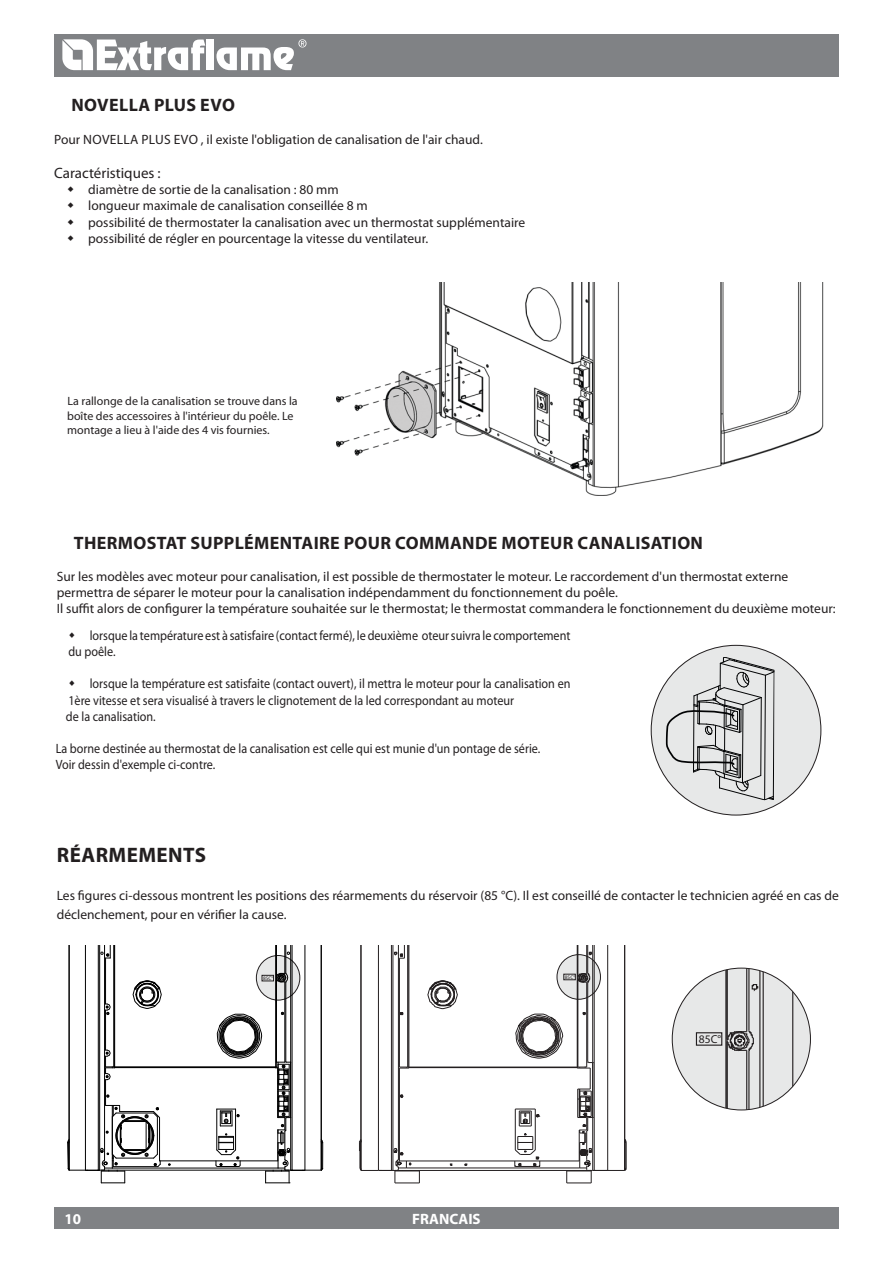
<style>
.page{position:relative;width:893px;height:1263px;background:#fff}
.page>*{position:absolute;margin:0;border:0;box-sizing:border-box;transform-origin:0 0}
.t1{font:700 21px "Myriad Pro";color:#231f20}
.t2{font:700 18px "Myriad Pro";letter-spacing:.02em;color:#231f20}
.t3{font:15px "Myriad Pro";color:#231f20}
.t4{font:700 15px "Myriad Pro";color:#fff}
.t5{font:13.5px/16.2px "Myriad Pro";color:#231f20}
.t6{font:13.5px/16.2px "Myriad Pro";color:#231f20;scale:.9 1}
.t7{font:12px/14.4px "Myriad Pro";color:#231f20}
.t8{font:11.55px "Myriad Pro";color:#231f20}
.t9{font:5.25px "Myriad Pro";color:#231f20}
</style>
<div class="page">
<svg style="left:557px;top:955px;width:43px;height:44px"></svg>
<div style="left:557px;top:954px;width:44px;height:46px;border:1px solid #231f20;border-radius:50%"></div>
<svg style="left:256px;top:955px;width:44px;height:45px"></svg>
<div style="left:256px;top:955px;width:44px;height:45px;border:1px solid #231f20;border-radius:50%"></div>
<div style="left:672px;top:968px;width:138px;height:142px;background:#e7e8e8;border-radius:50%"></div>
<hr style="left:748px;top:1050px;width:1px;height:60px;background:#231f20">
<hr style="left:792px;top:968px;width:1px;height:142px;background:#231f20">
<hr style="left:725px;top:968px;width:1px;height:142px;background:#231f20">
<hr style="left:746px;top:968px;width:1px;height:64px;background:#231f20">
<hr style="left:746px;top:1050px;width:1px;height:60px;background:#231f20">
<hr style="left:759px;top:968px;width:1px;height:142px;background:#231f20">
<hr style="left:763px;top:968px;width:1px;height:142px;background:#231f20">
<hr style="left:748px;top:968px;width:1px;height:62px;background:#231f20">
<svg style="left:751px;top:984px;width:8px;height:8px"></svg>
<hr style="left:726px;top:968px;width:2px;height:71px;background:#231f20">
<hr style="left:726px;top:1041px;width:2px;height:69px;background:#231f20">
<svg style="left:725px;top:1030px;width:29px;height:22px"></svg>
<div style="left:696px;top:1032px;width:26px;height:14px;border:1px solid #231f20"></div>
<hr style="left:587px;top:982px;width:1px;height:79px;background:#231f20">
<hr style="left:607px;top:945px;width:1px;height:225px;background:#231f20">
<hr style="left:409px;top:945px;width:1px;height:122px;background:#231f20">
<hr style="left:408px;top:945px;width:1px;height:122px;background:#231f20">
<hr style="left:399px;top:958px;width:1px;height:109px;background:#231f20">
<hr style="left:586px;top:982px;width:1px;height:85px;background:#231f20">
<hr style="left:378px;top:945px;width:1px;height:225px;background:#231f20">
<hr style="left:406px;top:1168px;width:174px;height:1px;background:#231f20">
<hr style="left:395px;top:1170px;width:196px;height:1px;background:#231f20">
<hr style="left:592px;top:945px;width:1px;height:117px;background:#231f20">
<hr style="left:594px;top:945px;width:1px;height:225px;background:#231f20">
<hr style="left:577px;top:978px;width:1px;height:89px;background:#231f20">
<hr style="left:409px;top:1067px;width:168px;height:1px;background:#231f20">
<hr style="left:399px;top:1068px;width:1px;height:93px;background:#231f20">
<hr style="left:399px;top:1161px;width:180px;height:1px;background:#231f20">
<hr style="left:393px;top:945px;width:1px;height:225px;background:#231f20">
<hr style="left:391px;top:945px;width:1px;height:225px;background:#231f20">
<hr style="left:398px;top:945px;width:1px;height:215px;background:#231f20">
<svg style="left:400px;top:1094px;width:3px;height:4px"></svg>
<svg style="left:399px;top:1067px;width:11px;height:2px"></svg>
<svg style="left:577px;top:945px;width:15px;height:38px"></svg>
<svg style="left:394px;top:945px;width:11px;height:14px"></svg>
<hr style="left:624px;top:945px;width:1px;height:225px;background:#231f20">
<hr style="left:361px;top:945px;width:1px;height:225px;background:#231f20">
<svg style="left:427px;top:980px;width:31px;height:29px"></svg>
<svg style="left:514px;top:1012px;width:113px;height:172px"></svg>
<svg style="left:359px;top:1139px;width:61px;height:45px"></svg>
<div style="left:563px;top:974px;width:13px;height:6px;border:1px solid #231f20"></div>
<hr style="left:104px;top:945px;width:1px;height:215px;background:#000">
<hr style="left:85px;top:945px;width:1px;height:225px;background:#000">
<hr style="left:275px;top:945px;width:1px;height:122px;background:#000">
<hr style="left:115px;top:1066px;width:161px;height:1px;background:#000">
<hr style="left:114px;top:945px;width:1px;height:122px;background:#000">
<hr style="left:105px;top:1010px;width:1px;height:40px;background:#000">
<hr style="left:105px;top:958px;width:1px;height:46px;background:#000">
<hr style="left:285px;top:982px;width:1px;height:80px;background:#000">
<hr style="left:286px;top:982px;width:1px;height:80px;background:#000">
<hr style="left:305px;top:945px;width:1px;height:225px;background:#000">
<hr style="left:112px;top:1168px;width:166px;height:1px;background:#000">
<hr style="left:101px;top:1170px;width:188px;height:1px;background:#000">
<hr style="left:99px;top:945px;width:1px;height:225px;background:#000">
<hr style="left:98px;top:945px;width:1px;height:225px;background:#000">
<hr style="left:276px;top:978px;width:1px;height:84px;background:#000">
<hr style="left:115px;top:1067px;width:161px;height:1px;background:#000">
<hr style="left:160px;top:1160px;width:118px;height:1px;background:#000">
<hr style="left:290px;top:945px;width:1px;height:117px;background:#000">
<hr style="left:292px;top:945px;width:1px;height:225px;background:#000">
<svg style="left:276px;top:945px;width:14px;height:38px"></svg>
<svg style="left:100px;top:945px;width:11px;height:14px"></svg>
<svg style="left:106px;top:1003px;width:5px;height:12px"></svg>
<hr style="left:69px;top:945px;width:1px;height:225px;background:#000">
<hr style="left:321px;top:945px;width:1px;height:225px;background:#000">
<svg style="left:132px;top:980px;width:30px;height:29px"></svg>
<svg style="left:67px;top:1049px;width:94px;height:134px"></svg>
<svg style="left:215px;top:1011px;width:108px;height:172px"></svg>
<div style="left:262px;top:975px;width:12px;height:6px;border:1px solid #231f20"></div>
<div style="left:651px;top:645px;width:170px;height:170px;background:#e7e8e8;border-radius:50%"></div>
<svg style="left:665px;top:657px;width:109px;height:143px"></svg>
<img style="left:336px;top:283px;width:488px;height:213px">
<div style="left:54px;top:34px;width:785px;height:43px;background:#808285"></div>
<div style="left:54px;top:1208px;width:785px;height:21px;background:#808285"></div>
<svg style="left:62px;top:39px;width:143px;height:31px"></svg>
<div style="left:207px;top:40px;width:7px;height:30px;background:#fff"></div>
<svg style="left:216px;top:39px;width:90px;height:31px"></svg>
<h2 class="t2" style="left:71px;top:94px;width:165px">NOVELLA PLUS EVO</h2>
<p class="t5" style="left:54px;top:131px;width:430px">Pour Novella Plus Evo , il existe l'obligation de canalisation de l'air chaud.</p>
<p class="t3" style="left:54px;top:164px;width:108px">Caractéristiques :</p>
<p class="t5" style="left:88px;top:181px;width:439px">diamètre de sortie de la canalisation : 80 mm<br>longueur maximale de canalisation conseillée 8 m<br>possibilité de thermostater la canalisation avec un thermostat supplémentaire possibilité de régler en pourcentage la vitesse du ventilateur.</p>
<p class="t7" style="left:67px;top:394px;width:232px">La rallonge de la canalisation se trouve dans la boîte des accessoires à l'intérieur du poêle. Le montage a lieu à l'aide des 4 vis fournies.</p>
<h2 class="t2" style="left:74px;top:531px;width:628px">THERMOSTAT SUPPLÉMENTAIRE POUR COMMANDE MOTEUR CANALISATION</h2>
<p class="t5" style="left:57px;top:568px;width:780px">Sur les modèles avec moteur pour canalisation, il est possible de thermostater le moteur. Le raccordement d'un thermostat externe permettra de séparer le moteur pour la canalisation indépendamment du fonctionnement du poêle.<br>Il suffit alors de configurer la température souhaitée sur le thermostat; le thermostat commandera le fonctionnement du deuxième moteur:</p>
<p class="t6" style="left:68px;top:627px;width:559px;text-indent:21px">lorsque la température est à satisfaire (contact fermé), le deuxième oteur suivra le comportement du poêle.</p>
<p class="t6" style="left:66px;top:675px;width:562px;text-indent:24px">lorsque la température est satisfaite (contact ouvert), il mettra le moteur pour la canalisation en<br>1ère vitesse et sera visualisé à travers le clignotement de la led correspondant au moteur<br>de la canalisation.</p>
<p class="t6" style="left:56px;top:740px;width:540px">La borne destinée au thermostat de la canalisation est celle qui est munie d'un pontage de série.<br>Voir dessin d'exemple ci-contre.</p>
<h1 class="t1" style="left:57px;top:841px;width:15px">RÉARMEME</h1>
<h1 class="t1" style="left:168px;top:841px;width:27px">NTS</h1>
<p class="t5" style="left:57px;top:885px;width:783px;line-height:19.5px">Les figures ci-dessous montrent les positions des réarmements du réservoir (85 °C). Il est conseillé de contacter le technicien agréé en cas de déclenchement, pour en vérifier la cause.</p>
<p class="t9" style="left:263px;top:975px;width:12px">85C°</p>
<p class="t9" style="left:565px;top:974px;width:12px">85C°</p>
<p class="t4" style="left:65px;top:1209px;width:18px">10</p>
<p class="t4" style="left:412px;top:1209px;width:70px">FRANCAIS</p>
<p class="t8" style="left:699px;top:1032px;width:24px">85C°</p>
</div>
